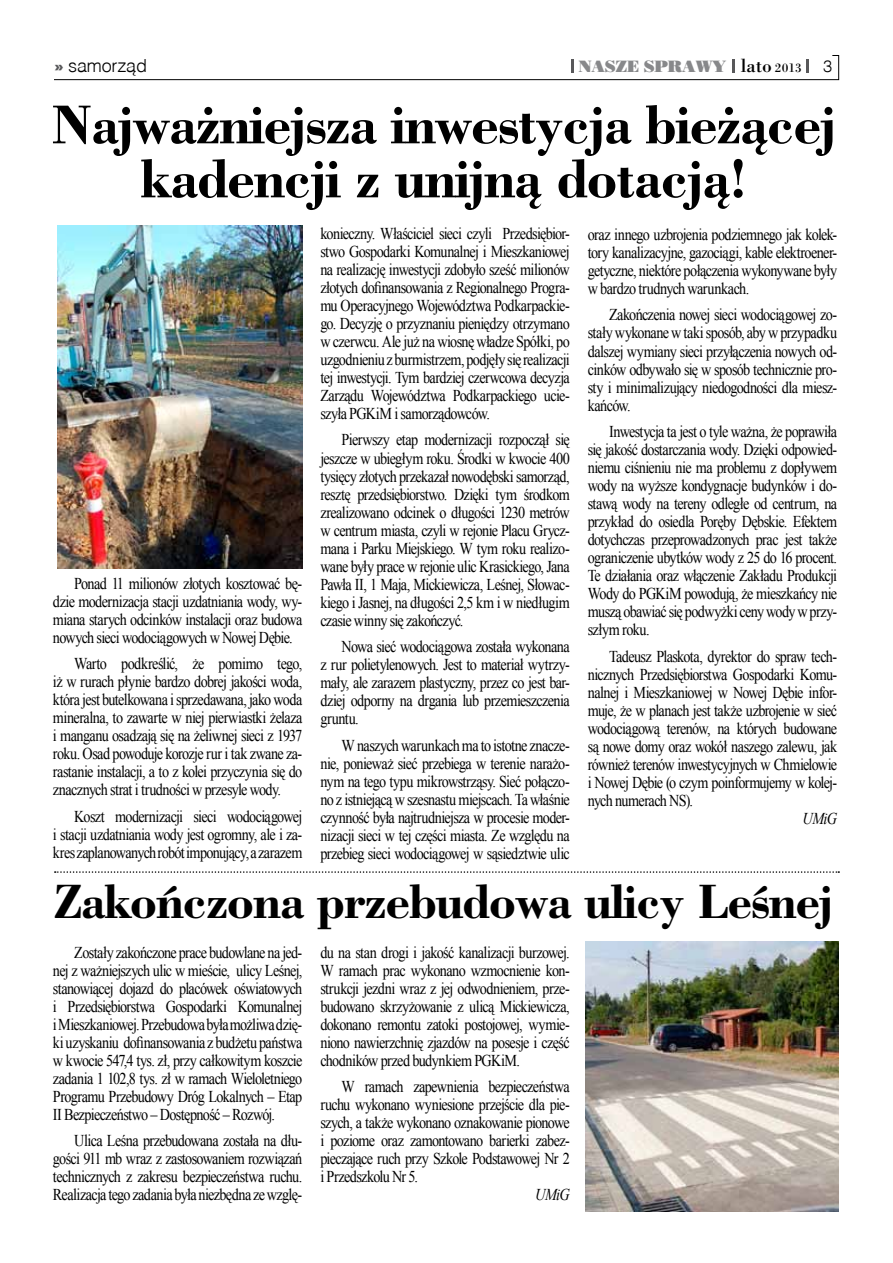
<style>
.page{position:relative;width:893px;height:1263px;background:#fff}
.page>*{position:absolute;margin:0;border:0;box-sizing:border-box;transform-origin:0 0}
.t1{font:700 51px/54px "Bodoni PL";letter-spacing:-.03em;color:#000;text-align:center}
.t2{font:700 45px "Bodoni PL";letter-spacing:-.03em;color:#000}
.t3{font:300 18px "Switzerland";letter-spacing:-.01em;color:#000}
.t4{font:16.5px/18px "Times New Roman";letter-spacing:-.045em;color:#000;text-align:justify;scale:.86 1}
.t5{font:16.5px "Bodnoff";letter-spacing:-.02em;color:#87888a}
.t6{font:italic 16.5px "Times New Roman";letter-spacing:-.05em;color:#000;scale:.87 1}
.t7{font:300 16.5px "Switzerland";color:#000}
.s1{font-family:"Switzerland Inserat";font-weight:400;font-size:19.5px;color:#58585a}
.s2{font-family:"Bodoni PL";font-size:18px;color:#000}
.s3{font-family:"Bodoni PL";font-size:12px;color:#000}
</style>
<div class="page">
<svg style="left:54px;top:55px;width:785px;height:25px"></svg>
<img style="left:57px;top:225px;width:245px;height:344px">
<svg style="left:55px;top:871px;width:784px;height:2px"></svg>
<img style="left:585px;top:942px;width:254px;height:269px">
<p class="t3" style="left:54px;top:55px;width:95px"><span class="s1">»</span> samorząd</p>
<p class="t5" style="left:579px;top:57px;width:224px">NASZE SPRAWY <span class="s2">lato</span> <span class="s3">2013</span></p>
<p class="t7" style="left:823px;top:57px;width:11px">3</p>
<h1 class="t1" style="left:51px;top:96px;width:786px">Najważniejsza inwestycja bieżącej kadencji z unijną dotacją!</h1>
<p class="t4" style="left:53px;top:574px;width:291px;text-indent:21px">Ponad 11 milionów złotych kosztować bę&shy;dzie modernizacja stacji uzdatniania wody, wy&shy;miana starych odcinków instalacji oraz budowa nowych sieci wodociągowych w Nowej Dębie.</p>
<p class="t4" style="left:53px;top:655px;width:292px;text-indent:21px">Warto podkreślić, że pomimo tego, iż w rurach płynie bardzo dobrej jakości woda, która jest butelkowana i sprzedawana, jako woda mineralna, to zawarte w niej pierwiastki żelaza i manganu osadzają się na żeliwnej sieci z 1937 roku. Osad powoduje korozje rur i tak zwane za&shy;rastanie instalacji, a to z kolei przyczynia się do znacznych strat i trudności w przesyle wody.</p>
<p class="t4" style="left:53px;top:807px;width:292px;text-indent:21px">Koszt modernizacji sieci wodociągowej i stacji uzdatniania wody jest ogromny, ale i za&shy;kres zaplanowanych robót imponujący, a zarazem</p>
<p class="t4" style="left:320px;top:224px;width:292px">konieczny. Właściciel sieci czyli Przedsiębior&shy;stwo Gospodarki Komunalnej i Mieszkaniowej na realizację inwestycji zdobyło sześć milionów złotych dofinansowania z Regionalnego Progra&shy;mu Operacyjnego Województwa Podkarpackie&shy;go. Decyzję o przyznaniu pieniędzy otrzymano w czerwcu. Ale już na wiosnę władze Spółki, po uzgodnieniu z burmistrzem, podjęły się realizacji tej inwestycji. Tym bardziej czerwcowa decyzja Zarządu Województwa Podkarpackiego ucie&shy;szyła PGKiM i samorządowców.</p>
<p class="t4" style="left:320px;top:431px;width:292px;text-indent:21px">Pierwszy etap modernizacji rozpoczął się jeszcze w ubiegłym roku. Środki w kwocie 400 tysięcy złotych przekazał nowodębski samorząd, resztę przedsiębiorstwo. Dzięki tym środkom zrealizowano odcinek o długości 1230 metrów w centrum miasta, czyli w rejonie Placu Grycz&shy;mana i Parku Miejskiego. W tym roku realizo&shy;wane były prace w rejonie ulic Krasickiego, Jana Pawła II, 1 Maja, Mickiewicza, Leśnej, Słowac&shy;kiego i Jasnej, na długości 2,5 km i w niedługim czasie winny się zakończyć.</p>
<p class="t4" style="left:320px;top:637px;width:291px;text-indent:21px">Nowa sieć wodociągowa została wykonana z rur polietylenowych. Jest to materiał wytrzy&shy;mały, ale zarazem plastyczny, przez co jest bar&shy;dziej odporny na drgania lub przemieszczenia gruntu.</p>
<p class="t4" style="left:320px;top:736px;width:292px;text-indent:21px">W naszych warunkach ma to istotne znacze&shy;nie, ponieważ sieć przebiega w terenie narażo&shy;nym na tego typu mikrowstrząsy. Sieć połączo&shy;no z istniejącą w szesnastu miejscach. Ta właśnie czynność była najtrudniejsza w procesie moder&shy;nizacji sieci w tej części miasta. Ze względu na przebieg sieci wodociągowej w sąsiedztwie ulic</p>
<p class="t4" style="left:588px;top:225px;width:291px">oraz innego uzbrojenia podziemnego jak kolek&shy;tory kanalizacyjne, gazociągi, kable elektroener&shy;getyczne, niektóre połączenia wykonywane były w bardzo trudnych warunkach.</p>
<p class="t4" style="left:588px;top:306px;width:291px;text-indent:21px">Zakończenia nowej sieci wodociągowej zo&shy;stały wykonane w taki sposób, aby w przypadku dalszej wymiany sieci przyłączenia nowych od&shy;cinków odbywało się w sposób technicznie pro&shy;sty i minimalizujący niedogodności dla miesz&shy;kańców.</p>
<p class="t4" style="left:588px;top:422px;width:291px;text-indent:21px">Inwestycja ta jest o tyle ważna, że poprawiła się jakość dostarczania wody. Dzięki odpowied&shy;niemu ciśnieniu nie ma problemu z dopływem wody na wyższe kondygnacje budynków i do&shy;stawą wody na tereny odległe od centrum, na przykład do osiedla Poręby Dębskie. Efektem dotychczas przeprowadzonych prac jest także ograniczenie ubytków wody z 25 do 16 procent.<br>Te działania oraz włączenie Zakładu Produkcji Wody do PGKiM powodują, że mieszkańcy nie muszą obawiać się podwyżki ceny wody w przy&shy;szłym roku.</p>
<p class="t4" style="left:588px;top:647px;width:291px;text-indent:21px">Tadeusz Plaskota, dyrektor do spraw tech&shy;nicznych Przedsiębiorstwa Gospodarki Komu&shy;nalnej i Mieszkaniowej w Nowej Dębie infor&shy;muje, że w planach jest także uzbrojenie w sieć wodociągową terenów, na których budowane są nowe domy oraz wokół naszego zalewu, jak również terenów inwestycyjnych w Chmielowie i Nowej Dębie (o czym poinformujemy w kolej&shy;nych numerach NS).</p>
<p class="t6" style="left:803px;top:807px;width:41px">UMiG</p>
<h2 class="t2" style="left:54px;top:869px;width:780px">Zakończona przebudowa ulicy Leśnej</h2>
<p class="t4" style="left:53px;top:943px;width:292px;text-indent:21px">Zostały zakończone prace budowlane na jed&shy;nej z ważniejszych ulic w mieście, ulicy Leśnej, stanowiącej dojazd do placówek oświatowych i Przedsiębiorstwa Gospodarki Komunalnej i Mieszkaniowej. Przebudowa była możliwa dzię&shy;ki uzyskaniu dofinansowania z budżetu państwa w kwocie 547,4 tys. zł, przy całkowitym koszcie zadania 1 102,8 tys. zł w ramach Wieloletniego Programu Przebudowy Dróg Lokalnych – Etap II Bezpieczeństwo – Dostępność – Rozwój.</p>
<p class="t4" style="left:53px;top:1131px;width:292px;text-indent:21px">Ulica Leśna przebudowana została na dłu&shy;gości 911 mb wraz z zastosowaniem rozwiązań technicznych z zakresu bezpieczeństwa ruchu.<br>Realizacja tego zadania była niezbędna ze wzglę-</p>
<p class="t4" style="left:320px;top:943px;width:292px">du na stan drogi i jakość kanalizacji burzowej.<br>W ramach prac wykonano wzmocnienie kon&shy;strukcji jezdni wraz z jej odwodnieniem, prze&shy;budowano skrzyżowanie z ulicą Mickiewicza, dokonano remontu zatoki postojowej, wymie&shy;niono nawierzchnię zjazdów na posesje i część chodników przed budynkiem PGKiM.</p>
<p class="t4" style="left:320px;top:1077px;width:291px;text-indent:21px">W ramach zapewnienia bezpieczeństwa ruchu wykonano wyniesione przejście dla pie&shy;szych, a także wykonano oznakowanie pionowe i poziome oraz zamontowano barierki zabez&shy;pieczające ruch przy Szkole Podstawowej Nr 2 i Przedszkolu Nr 5.</p>
<p class="t6" style="left:535px;top:1183px;width:41px">UMiG</p>
</div>
